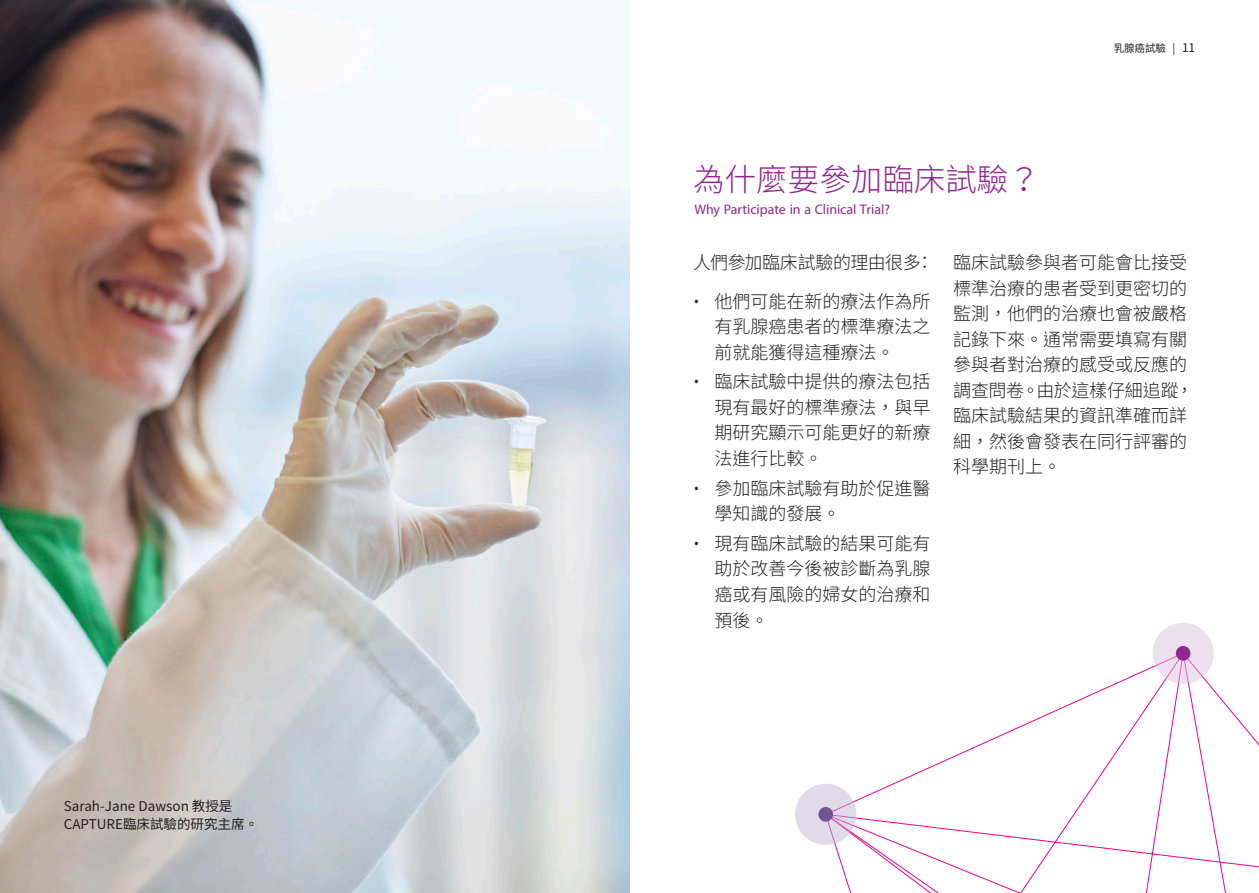
<style>
.page{position:relative;width:1259px;height:893px;background:#fff}
.page>*{position:absolute;margin:0;border:0;box-sizing:border-box;transform-origin:0 0}
.t1{font:300 31.5px "Noto Sans CJ Ktc";color:#90268f}
.t2{font:19.5px "Myriad Arabic";color:#90268f}
.t3{font:300 18px/25.5px "Noto Sans CJ Ktc";color:#231f20;text-align:justify}
.t4{font:300 18px "Noto Sans CJ Ktc";letter-spacing:-.025em;color:#231f20}
.t5{font:13.5px/18px "Noto Sans CJ Ktc";color:#231f20}
.t6{font:10.5px "Noto Sans CJ Ktc";letter-spacing:-.01em;color:#231f20}
.s1{font-size:12px}
.s2{font-family:"Noto Sans"}
</style>
<div class="page">
<img style="left:0;top:0;width:629px;height:893px">
<svg style="left:1188px;top:652px;width:71px;height:161px"></svg>
<svg style="left:831px;top:666px;width:348px;height:147px"></svg>
<svg style="left:831px;top:813px;width:428px;height:80px"></svg>
<svg style="left:795px;top:784px;width:61px;height:61px;background:#e0d5e6"></svg>
<div style="left:818px;top:807px;width:15px;height:15px;background:#735492;border-radius:50%"></div>
<svg style="left:1152px;top:623px;width:61px;height:61px;background:#ebdaeb"></svg>
<div style="left:1175px;top:646px;width:15px;height:15px;background:#90268f;border-radius:50%"></div>
<p class="t5" style="left:64px;top:797px;width:196px">Sarah-Jane Dawson 教授是<br>CAPTURE臨床試驗的研究主席。</p>
<h1 class="t1" style="left:693px;top:162px;width:348px">為什麼要參加臨床試驗？</h1>
<p class="t2" style="left:694px;top:196px;width:197px">Why Participate in a Clinical Trial?</p>
<p class="t6" style="left:1113px;top:42px;width:83px">乳腺癌試驗 | <span class="s1">11</span></p>
<p class="t4" style="left:693px;top:253px;width:242px">人們參加臨床試驗的理由很多：</p>
<p class="t3" style="left:714px;top:289px;width:217px;text-indent:-21px"><span class="s2">•</span> 他們可能在新的療法作為所有乳腺癌患者的標準療法之前就能獲得這種療法。</p>
<p class="t3" style="left:714px;top:369px;width:217px;text-indent:-21px"><span class="s2">•</span> 臨床試驗中提供的療法包括現有最好的標準療法，與早期研究顯示可能更好的新療法進行比較。</p>
<p class="t3" style="left:714px;top:476px;width:217px;text-indent:-21px"><span class="s2">•</span> 參加臨床試驗有助於促進醫學知識的發展。</p>
<p class="t3" style="left:714px;top:531px;width:217px;text-indent:-21px"><span class="s2">•</span> 現有臨床試驗的結果可能有助於改善今後被診斷為乳腺癌或有風險的婦女的治療和預後。</p>
<p class="t3" style="left:953px;top:250px;width:242px;text-align:left">臨床試驗參與者可能會比接受標準治療的患者受到更密切的監測，他們的治療也會被嚴格記錄下來。通常需要填寫有關參與者對治療的感受或反應的調查問卷。由於這樣仔細追蹤，臨床試驗結果的資訊準確而詳細，然後會發表在同行評審的科學期刊上。</p>
</div>
